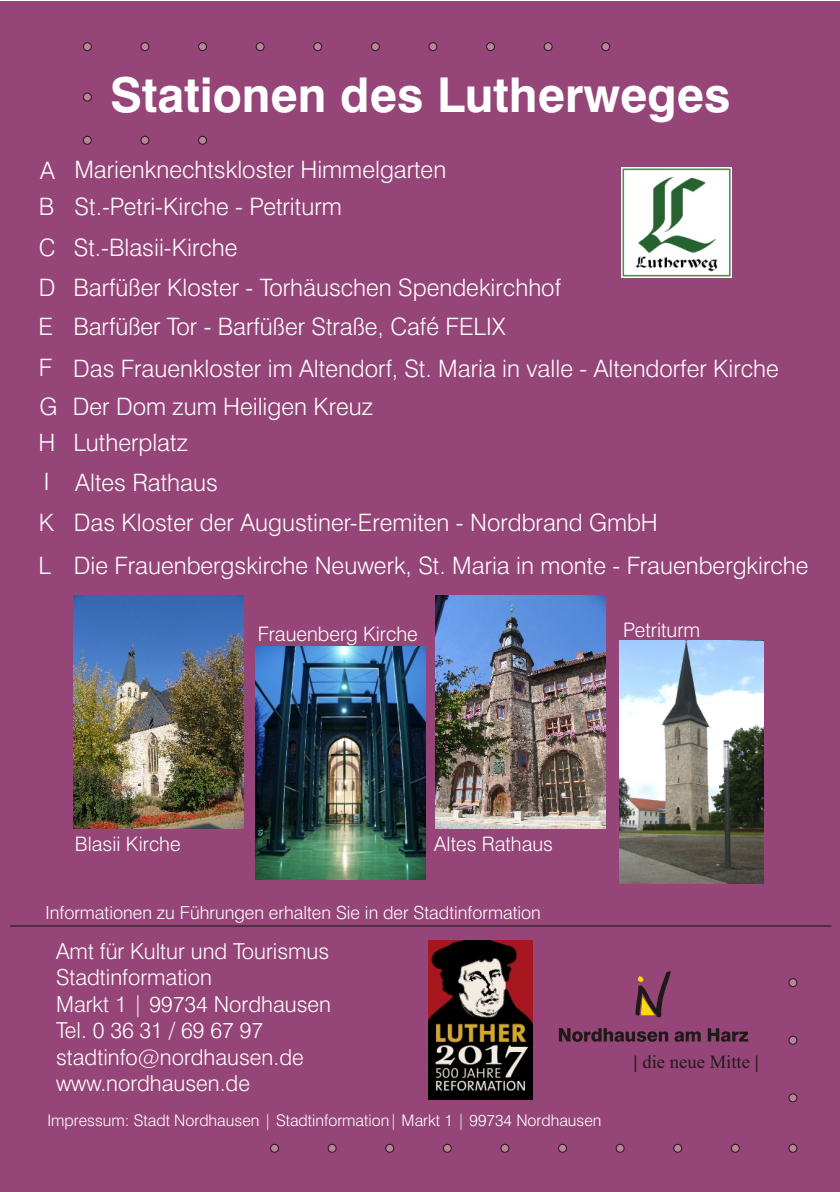
<style>
.page{position:relative;width:840px;height:1192px;background:#fff}
.page>*{position:absolute;margin:0;border:0;box-sizing:border-box;transform-origin:0 0}
.t1{font:700 48px "Swis 721 BT";color:#fff}
.t2{font:24px/40.4px "Swis 721 Lt BT";color:#fff}
.t3{font:22px/26.4px "Swis 721 Lt BT";color:#fff}
.t4{font:20px "Swis 721 Lt BT";color:#fff}
.t5{font:18.6px "Times New Roman";color:#1f1a17}
.t6{font:18px "Swis 721 Lt BT";color:#fff}
.t7{font:16px "Swis 721 Lt BT";color:#fff}
.s1{font-weight:700}
</style>
<div class="page">
<div style="left:0;top:2px;width:839px;height:1190px;background:#964578"></div>
<hr style="left:10px;top:925px;width:822px;height:2px;background:#552d43">
<svg style="left:559px;top:1028px;width:109px;height:14px"></svg>
<svg style="left:675px;top:1031px;width:26px;height:11px"></svg>
<svg style="left:708px;top:1028px;width:40px;height:14px"></svg>
<svg style="left:635px;top:971px;width:36px;height:46px"></svg>
<img style="left:428px;top:940px;width:104px;height:160px">
<img style="left:73px;top:596px;width:170px;height:232px">
<img style="left:435px;top:596px;width:170px;height:232px">
<img style="left:622px;top:168px;width:110px;height:110px">
<img style="left:256px;top:647px;width:170px;height:232px">
<img style="left:620px;top:641px;width:144px;height:242px">
<div style="left:198px;top:136px;width:9px;height:8px;background:#bd8299;border:1px solid #1f1a17;border-radius:50%"></div>
<div style="left:141px;top:136px;width:8px;height:8px;background:#bd8299;border:1px solid #1f1a17;border-radius:50%"></div>
<div style="left:83px;top:136px;width:9px;height:8px;background:#bd8299;border:1px solid #1f1a17;border-radius:50%"></div>
<div style="left:83px;top:93px;width:9px;height:8px;background:#bd8299;border:1px solid #1f1a17;border-radius:50%"></div>
<div style="left:83px;top:42px;width:9px;height:9px;background:#bd8299;border:1px solid #1f1a17;border-radius:50%"></div>
<div style="left:141px;top:42px;width:8px;height:9px;background:#bd8299;border:1px solid #1f1a17;border-radius:50%"></div>
<div style="left:198px;top:42px;width:9px;height:9px;background:#bd8299;border:1px solid #1f1a17;border-radius:50%"></div>
<div style="left:256px;top:42px;width:8px;height:9px;background:#bd8299;border:1px solid #1f1a17;border-radius:50%"></div>
<div style="left:314px;top:42px;width:8px;height:9px;background:#bd8299;border:1px solid #1f1a17;border-radius:50%"></div>
<div style="left:371px;top:42px;width:9px;height:9px;background:#bd8299;border:1px solid #1f1a17;border-radius:50%"></div>
<div style="left:429px;top:42px;width:8px;height:9px;background:#bd8299;border:1px solid #1f1a17;border-radius:50%"></div>
<div style="left:486px;top:42px;width:9px;height:9px;background:#bd8299;border:1px solid #1f1a17;border-radius:50%"></div>
<div style="left:544px;top:42px;width:8px;height:9px;background:#bd8299;border:1px solid #1f1a17;border-radius:50%"></div>
<div style="left:602px;top:42px;width:8px;height:9px;background:#bd8299;border:1px solid #1f1a17;border-radius:50%"></div>
<div style="left:386px;top:1144px;width:8px;height:8px;background:#bd8299;border:1px solid #1f1a17;border-radius:50%"></div>
<div style="left:328px;top:1144px;width:8px;height:8px;background:#bd8299;border:1px solid #1f1a17;border-radius:50%"></div>
<div style="left:270px;top:1144px;width:9px;height:8px;background:#bd8299;border:1px solid #1f1a17;border-radius:50%"></div>
<div style="left:443px;top:1144px;width:9px;height:8px;background:#bd8299;border:1px solid #1f1a17;border-radius:50%"></div>
<div style="left:501px;top:1144px;width:8px;height:8px;background:#bd8299;border:1px solid #1f1a17;border-radius:50%"></div>
<div style="left:558px;top:1144px;width:9px;height:8px;background:#bd8299;border:1px solid #1f1a17;border-radius:50%"></div>
<div style="left:616px;top:1144px;width:8px;height:8px;background:#bd8299;border:1px solid #1f1a17;border-radius:50%"></div>
<div style="left:674px;top:1144px;width:8px;height:8px;background:#bd8299;border:1px solid #1f1a17;border-radius:50%"></div>
<div style="left:731px;top:1144px;width:9px;height:8px;background:#bd8299;border:1px solid #1f1a17;border-radius:50%"></div>
<div style="left:789px;top:1144px;width:8px;height:8px;background:#bd8299;border:1px solid #1f1a17;border-radius:50%"></div>
<div style="left:789px;top:1094px;width:8px;height:8px;background:#bd8299;border:1px solid #1f1a17;border-radius:50%"></div>
<div style="left:789px;top:1036px;width:8px;height:8px;background:#bd8299;border:1px solid #1f1a17;border-radius:50%"></div>
<div style="left:789px;top:978px;width:8px;height:9px;background:#bd8299;border:1px solid #1f1a17;border-radius:50%"></div>
<p class="t2" style="left:39px;top:154px;width:18px;line-height:36.4px">A<br>B</p>
<p class="t2" style="left:39px;top:230px;width:19px;line-height:39.6px;text-align:justify">C D E</p>
<p class="t2" style="left:39px;top:351px;width:20px;line-height:39px">F<br>G</p>
<p class="t2" style="left:39px;top:425px;width:18px;line-height:39.8px">H<br>I<br>K</p>
<p class="t2" style="left:39px;top:547px;width:14px">L</p>
<h1 class="t1" style="left:110px;top:76px;width:622px">Stationen des Lutherweges</h1>
<p class="t2" style="left:74px;top:153px;width:373px;line-height:37.4px">Marienknechtskloster Himmelgarten<br>St.-Petri-Kirche - Petriturm</p>
<p class="t2" style="left:73px;top:229px;width:707px">St.-Blasii-Kirche<br>Barfüßer Kloster - Torhäuschen Spendekirchhof<br>Barfüßer Tor - Barfüßer Straße, Café FELIX<br>Das Frauenkloster im Altendorf, St. Maria in valle - Altendorfer Kirche</p>
<p class="t2" style="left:73px;top:391px;width:302px;line-height:35.8px">Der Dom zum Heiligen Kreuz<br>Lutherplatz</p>
<p class="t2" style="left:74px;top:464px;width:586px">Altes Rathaus<br>Das Kloster der Augustiner-Eremiten - Nordbrand GmbH</p>
<p class="t2" style="left:74px;top:547px;width:736px">Die Frauenbergskirche Neuwerk, St. Maria in monte - Frauenbergkirche</p>
<p class="t4" style="left:258px;top:626px;width:162px">Frauenberg Kirche</p>
<p class="t4" style="left:623px;top:622px;width:78px">Petriturm</p>
<p class="t4" style="left:75px;top:836px;width:107px">Blasii Kirche</p>
<p class="t4" style="left:434px;top:836px;width:120px">Altes Rathaus</p>
<p class="t6" style="left:46px;top:905px;width:497px">Informationen zu Führungen erhalten Sie in der Stadtinformation</p>
<p class="t3" style="left:56px;top:940px;width:276px">Amt für Kultur und Tourismus<br>Stadtinformation<br>Markt 1 | 99734 Nordhausen<br>Tel. 0 36 31 / 69 67 97 stadtinfo@nordhausen.de www.nordhausen.de</p>
<p class="t7" style="left:47px;top:1114px;width:556px">Impressum: Stadt Nordhausen | Stadtinformation| Markt 1 | 99734 Nordhausen</p>
<p class="t5" style="left:634px;top:1055px;width:127px"><span class="s1">|</span> die neue Mitte <span class="s1">|</span></p>
</div>
